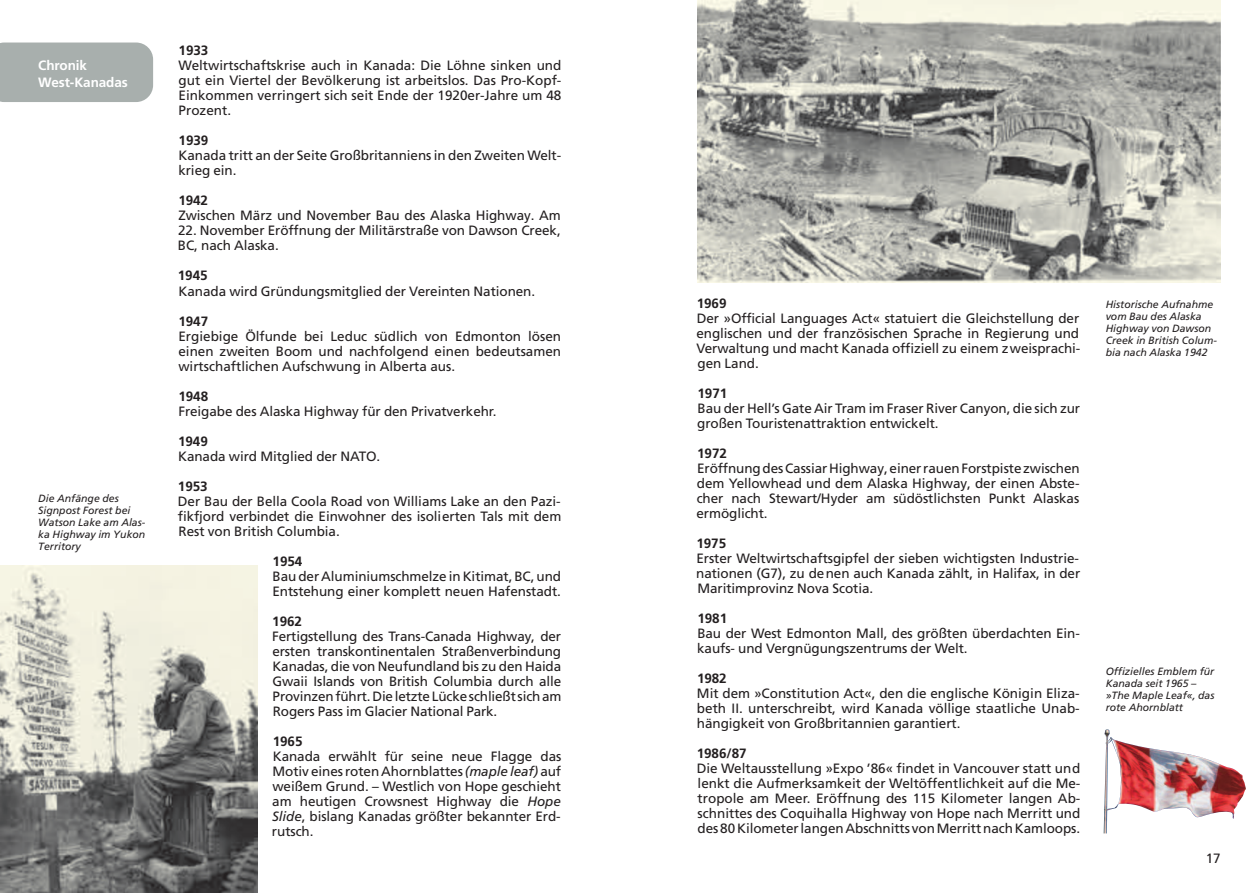
<style>
.page{position:relative;width:1259px;height:893px;background:#fff}
.page>*{position:absolute;margin:0;border:0;box-sizing:border-box;transform-origin:0 0}
.t1{font:13.5px/15px "Frutiger LT Pro";letter-spacing:-.005em;color:#231f20;text-align:justify}
.t2{font:700 13.5px "Frutiger LT Pro";letter-spacing:-.005em;color:#231f20}
.t3{font:700 13.5px/16.5px "Frutiger LT Pro";letter-spacing:-.005em;color:#fff}
.t4{font:italic 10.5px/12px "Frutiger LT Pro";color:#231f20}
.s1{font-style:italic}
</style>
<div class="page">
<img style="left:697px;top:0;width:523px;height:282px">
<img style="left:0;top:566px;width:258px;height:327px">
<img style="left:1103px;top:729px;width:143px;height:104px">
<div style="left:0;top:43px;width:153px;height:59px;background:#a8afad"></div>
<p class="t3" style="left:38px;top:59px;width:91px">Chronik<br>West-Kanadas</p>
<p class="t4" style="left:38px;top:493px;width:109px">Die Anfänge des<br>Signpost Forest bei<br>Watson Lake am Alas&shy;ka Highway im Yukon<br>Territory</p>
<p class="t2" style="left:179px;top:46px;width:31px">1933</p>
<p class="t1" style="left:179px;top:60px;width:384px">Weltwirtschaftskrise auch in Kanada: Die Löhne sinken und gut ein Viertel der Bevölkerung ist arbeitslos. Das Pro-Kopf-Einkommen verringert sich seit Ende der 1920er-Jahre um 48<br>Prozent.</p>
<p class="t2" style="left:179px;top:136px;width:31px">1939</p>
<p class="t1" style="left:178px;top:150px;width:384px">Kanada tritt an der Seite Großbritanniens in den Zweiten Welt&shy;krieg ein.</p>
<p class="t2" style="left:178px;top:196px;width:31px">1942</p>
<p class="t1" style="left:178px;top:210px;width:384px">Zwischen März und November Bau des Alaska Highway. Am</p>
<p class="t1" style="left:178px;top:225px;width:384px">22. November Eröffnung der Militärstraße von Dawson Creek,<br>BC, nach Alaska.</p>
<p class="t2" style="left:178px;top:271px;width:31px">1945</p>
<p class="t1" style="left:179px;top:285px;width:358px">Kanada wird Gründungsmitglied der Vereinten Nationen.</p>
<p class="t2" style="left:178px;top:316px;width:31px">1947</p>
<p class="t1" style="left:178px;top:330px;width:384px">Ergiebige Ölfunde bei Leduc südlich von Ed monton lösen einen zweiten Boom und nachfolgend einen bedeutsamen wirtschaftlichen Aufschwung in Alberta aus.</p>
<p class="t2" style="left:178px;top:391px;width:31px">1948</p>
<p class="t1" style="left:178px;top:405px;width:320px">Freigabe des Alaska Highway für den Privatverkehr.</p>
<p class="t2" style="left:178px;top:436px;width:31px">1949</p>
<p class="t1" style="left:178px;top:450px;width:204px">Kanada wird Mitglied der NATO.</p>
<p class="t2" style="left:178px;top:481px;width:31px">1953</p>
<p class="t1" style="left:178px;top:495px;width:385px">Der Bau der Bella Coola Road von Williams Lake an den Pazi&shy;fikfjord verbindet die Einwohner des isolierten Tals mit dem Rest von British Columbia.</p>
<p class="t2" style="left:273px;top:556px;width:31px">1954</p>
<p class="t1" style="left:272px;top:570px;width:290px">Bau der Aluminiumschmelze in Kitimat, BC, und<br>Entstehung einer komplett neuen Ha fenstadt.</p>
<p class="t2" style="left:272px;top:616px;width:31px">1962</p>
<p class="t1" style="left:272px;top:630px;width:291px">Fertigstellung des Trans-Canada High way, der ersten transkontinentalen Straßenverbindung Kanadas, die von Neufundland bis zu den Haida Gwaii Islands von British Columbia durch alle Provinzen führt. Die letzte Lücke schließt sich am Rogers Pass im Glacier National Park.</p>
<p class="t2" style="left:273px;top:736px;width:31px">1965</p>
<p class="t1" style="left:272px;top:750px;width:291px">Kanada erwählt für seine neue Flagge das Motiv eines roten Ahornblattes <span class="s1">(maple leaf)</span> auf weißem Grund. – Westlich von Hope geschieht am heutigen Crowsnest Highway die <span class="s1">Hope Slide</span>, bislang Kanadas größter bekannter Erd&shy;rutsch.</p>
<p class="t2" style="left:697px;top:298px;width:31px">1969</p>
<p class="t1" style="left:696px;top:312px;width:385px">Der »Official Languages Act« statuiert die Gleichstellung der englischen und der französischen Sprache in Regierung und Verwaltung und macht Kanada offiziell zu einem zweisprachi&shy;gen Land.</p>
<p class="t2" style="left:697px;top:388px;width:31px">1971</p>
<p class="t1" style="left:697px;top:402px;width:384px">Bau der Hell’s Gate Air Tram im Fraser River Canyon, die sich zur großen Touristenattraktion entwickelt.</p>
<p class="t2" style="left:697px;top:448px;width:31px">1972</p>
<p class="t1" style="left:696px;top:462px;width:385px">Eröffnung des Cassiar Highway, einer rauen Forstpiste zwischen dem Yellowhead und dem Alaska Highway, der einen Abste&shy;cher nach Stewart/Hyder am südöstlichsten Punkt Alaskas ermöglicht.</p>
<p class="t2" style="left:696px;top:538px;width:31px">1975</p>
<p class="t1" style="left:696px;top:552px;width:385px">Erster Weltwirtschaftsgipfel der sieben wichtigsten Industrie&shy;nationen (G7), zu denen auch Kanada zählt, in Halifax, in der Maritimprovinz Nova Scotia.</p>
<p class="t2" style="left:697px;top:613px;width:31px">1981</p>
<p class="t1" style="left:697px;top:627px;width:384px">Bau der West Edmonton Mall, des größten überdachten Ein&shy;kaufs- und Vergnügungszentrums der Welt.</p>
<p class="t2" style="left:697px;top:673px;width:31px">1982</p>
<p class="t1" style="left:697px;top:687px;width:384px">Mit dem »Constitution Act«, den die englische Königin Eliza&shy;beth II. unterschreibt, wird Kanada völlige staatliche Unab&shy;hängigkeit von Großbritannien garantiert.</p>
<p class="t2" style="left:697px;top:748px;width:51px">1986/87</p>
<p class="t1" style="left:697px;top:762px;width:385px">Die Weltausstellung »Expo ’86« findet in Vancouver statt und lenkt die Aufmerksamkeit der Weltöffentlichkeit auf die Me - tropole am Meer. Eröffnung des 115 Kilometer langen Ab - schnittes des Coquihalla Highway von Hope nach Merritt und des 80 Kilometer langen Abschnitts von Merritt nach Kamloops.</p>
<p class="t4" style="left:1105px;top:299px;width:113px">Historische Aufnahme vom Bau des Alaska<br>Highway von Dawson<br>Creek in British Colum&shy;bia nach Alaska 1942</p>
<p class="t4" style="left:1105px;top:667px;width:110px">Offizielles Emblem für<br>Kanada seit 1965 – »The Maple Leaf«, das rote Ahornblatt</p>
<p class="t1" style="left:1205px;top:853px;width:16px">17</p>
</div>
